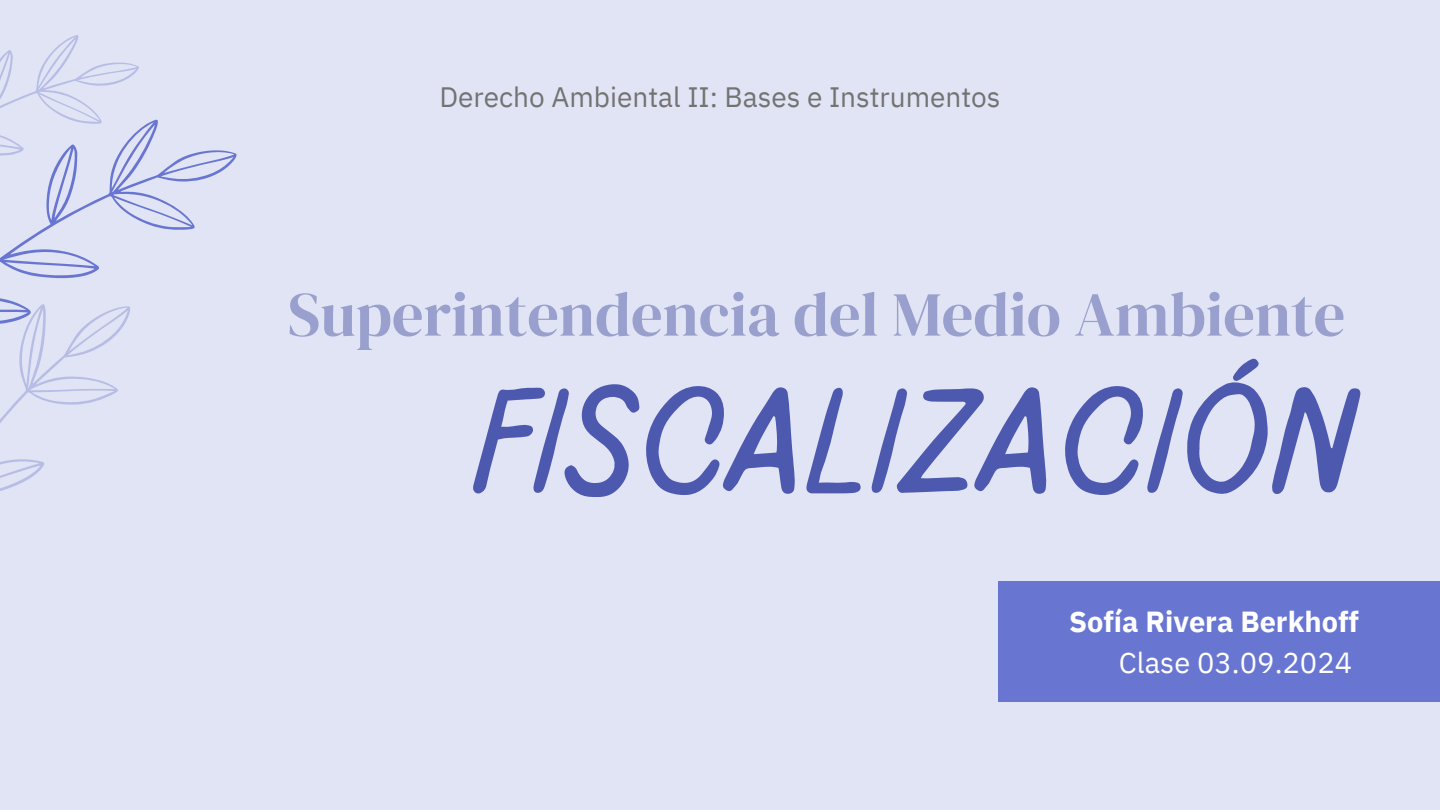
<style>
.page{position:relative;width:1440px;height:810px;background:#e1e4f4}
.page>*{position:absolute;margin:0;border:0;box-sizing:border-box;transform-origin:0 0}
.t1{font:100 152.5px "Pluma";color:#4c59af}
.t2{font:62.5px "DM Serif Display";color:#99a0cd}
.t3{font:700 29px "IBM Plex Sans";color:#fff}
.t4{font:29px "IBM Plex Sans";color:#fff}
.t5{font:28px "IBM Plex Sans";color:#737373}
</style>
<div class="page">
<div style="left:998px;top:582px;width:442px;height:120px;background:#6876d1"></div>
<svg style="left:0;top:119px;width:237px;height:371px"></svg>
<svg style="left:0;top:35px;width:143px;height:293px"></svg>
<h2 class="t5" style="left:439px;top:79px;width:563px">Derecho Ambiental II: Bases e Instrumentos</h2>
<p class="t2" style="left:288px;top:271px;width:1059px">Superintendencia del Medio Ambiente</p>
<p class="t1" style="left:475px;top:372px;width:885px">FISCALIZACIÓN</p>
<p class="t3" style="left:1069px;top:602px;width:291px">Sofía Rivera Berkhoff</p>
<p class="t4" style="left:1119px;top:643px;width:235px">Clase 03.09.2024</p>
</div>
